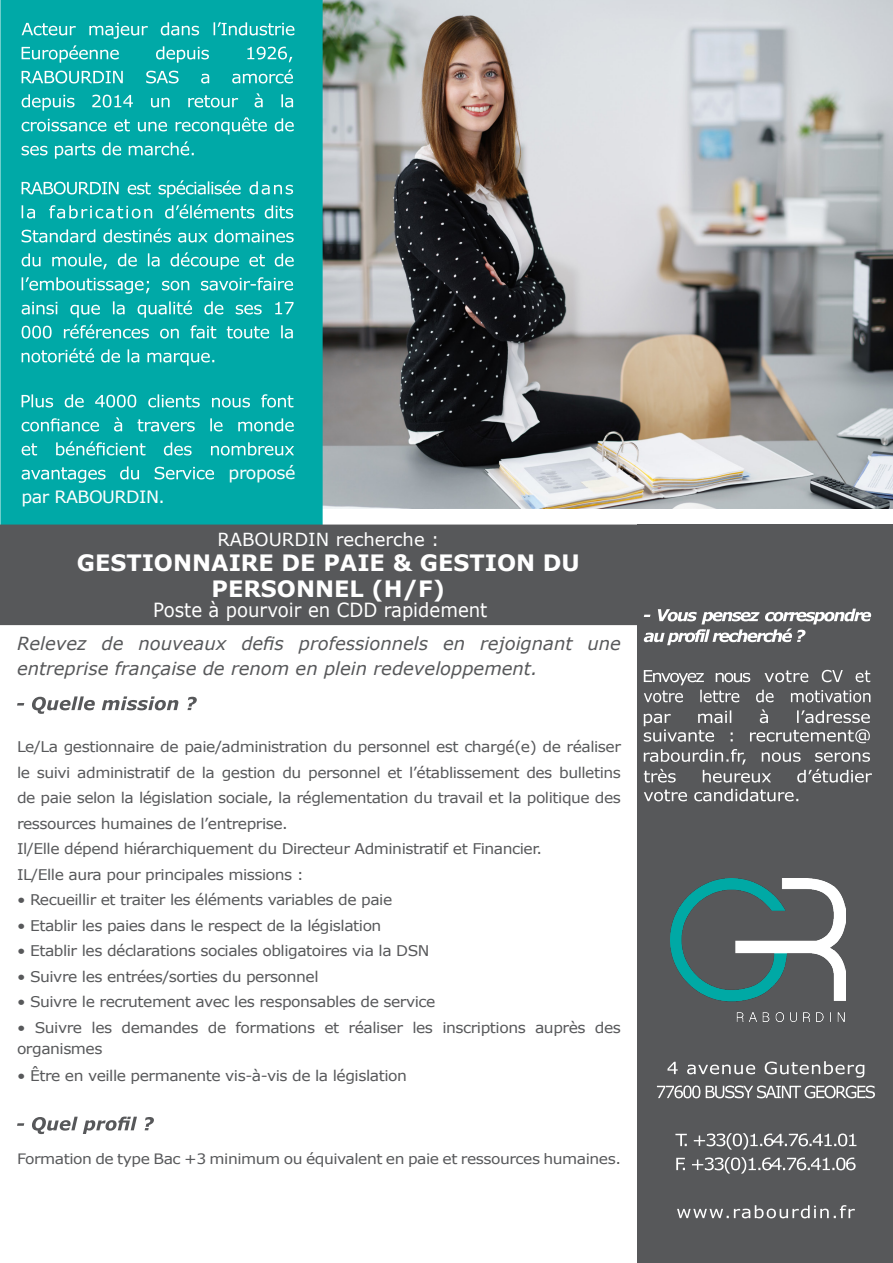
<style>
.page{position:relative;width:893px;height:1263px;background:#fff}
.page>*{position:absolute;margin:0;border:0;box-sizing:border-box;transform-origin:0 0}
.t1{font:700 22.5px/25.5px "Verdana";color:#fff;text-align:center}
.t2{font:19.5px "Verdana";color:#fff;scale:.93 1}
.t3{font:italic 18px/25.5px "Verdana";color:#57585a}
.t4{font:18px "Verdana";color:#fff}
.t5{font:16.95px "Verdana";letter-spacing:-.03em;color:#fff}
.t6{font:14.7px/25.5px "Verdana";letter-spacing:-.03em;color:#57585a;text-align:justify;scale:1.06 1}
.t7{font:14.25px "Verdana";letter-spacing:-.03em;color:#57585a;scale:1.08 1}
</style>
<div class="page">
<img style="left:323px;top:0;width:570px;height:508px">
<div style="left:1px;top:1px;width:321px;height:543px;background:#00a9a7"></div>
<div style="left:0;top:0;width:323px;height:544px;border:2px solid #00a9a7"></div>
<div style="left:0;top:524px;width:637px;height:101px;background:#57585a"></div>
<svg style="left:22px;top:22px;width:272px;height:17px"></svg>
<svg style="left:22px;top:45px;width:270px;height:18px"></svg>
<svg style="left:22px;top:69px;width:271px;height:14px"></svg>
<svg style="left:22px;top:93px;width:271px;height:18px"></svg>
<svg style="left:22px;top:117px;width:272px;height:18px"></svg>
<svg style="left:22px;top:141px;width:172px;height:18px"></svg>
<svg style="left:22px;top:180px;width:271px;height:18px"></svg>
<svg style="left:22px;top:204px;width:271px;height:14px"></svg>
<svg style="left:22px;top:228px;width:272px;height:14px"></svg>
<svg style="left:22px;top:252px;width:272px;height:18px"></svg>
<svg style="left:22px;top:277px;width:271px;height:17px"></svg>
<svg style="left:22px;top:300px;width:272px;height:18px"></svg>
<svg style="left:22px;top:324px;width:271px;height:14px"></svg>
<svg style="left:22px;top:348px;width:192px;height:18px"></svg>
<svg style="left:22px;top:394px;width:271px;height:13px"></svg>
<svg style="left:22px;top:417px;width:272px;height:14px"></svg>
<svg style="left:22px;top:441px;width:272px;height:14px"></svg>
<svg style="left:22px;top:466px;width:192px;height:17px"></svg>
<div style="left:637px;top:524px;width:256px;height:739px;background:#57585a"></div>
<svg style="left:667px;top:1061px;width:197px;height:16px"></svg>
<svg style="left:657px;top:1085px;width:218px;height:13px"></svg>
<svg style="left:675px;top:1133px;width:181px;height:16px"></svg>
<svg style="left:676px;top:1157px;width:180px;height:16px"></svg>
<svg style="left:677px;top:1205px;width:178px;height:13px"></svg>
<svg style="left:17px;top:696px;width:180px;height:18px"></svg>
<svg style="left:17px;top:1116px;width:137px;height:18px"></svg>
<svg style="left:644px;top:609px;width:227px;height:36px"></svg>
<svg style="left:644px;top:670px;width:226px;height:32px"></svg>
<svg style="left:644px;top:709px;width:226px;height:34px"></svg>
<svg style="left:644px;top:749px;width:228px;height:33px"></svg>
<svg style="left:644px;top:789px;width:154px;height:12px"></svg>
<img style="left:670px;top:878px;width:176px;height:143px">
<p class="t5" style="left:22px;top:485px;width:145px">par RABOURDIN.</p>
<p class="t5" style="left:229px;top:461px;width:68px">proposé</p>
<p class="t4" style="left:217px;top:527px;width:223px">RABOURDIN recherche :</p>
<p class="t1" style="left:77px;top:550px;width:505px">GESTIONNAIRE DE PAIE &amp; GESTION DU<br>PERSONNEL (H/F)</p>
<p class="t3" style="left:17px;top:630px;width:605px">Relevez de nouveaux defis professionnels en rejoignant une entreprise française de renom en plein redeveloppement.</p>
<p class="t2" style="left:153px;top:597px;width:361px">Poste à pourvoir en CDD rapidement</p>
<p class="t6" style="left:17px;top:734px;width:571px">Le/La gestionnaire de paie/administration du personnel est chargé(e) de réaliser le suivi administratif de la gestion du personnel et l’établissement des bulletins de paie selon la législation sociale, la réglementation du travail et la politique des ressources humaines de l’entreprise.</p>
<p class="t6" style="left:17px;top:836px;width:497px">Il/Elle dépend hiérarchiquement du Directeur Administratif et Financier.</p>
<p class="t6" style="left:17px;top:861px;width:272px">IL/Elle aura pour principales missions :</p>
<p class="t6" style="left:17px;top:887px;width:356px">• Recueillir et traiter les éléments variables de paie</p>
<p class="t6" style="left:17px;top:912px;width:345px">• Etablir les paies dans le respect de la législation</p>
<p class="t6" style="left:17px;top:938px;width:391px">• Etablir les déclarations sociales obligatoires via la DSN</p>
<p class="t6" style="left:17px;top:963px;width:286px">• Suivre les entrées/sorties du personnel</p>
<p class="t6" style="left:17px;top:989px;width:396px">• Suivre le recrutement avec les responsables de service</p>
<p class="t6" style="left:17px;top:1017px;width:571px;line-height:21px">• Suivre les demandes de formations et réaliser les inscriptions auprès des organismes</p>
<p class="t6" style="left:17px;top:1062px;width:369px">• Être en veille permanente vis-à-vis de la législation</p>
<p class="t7" style="left:17px;top:1149px;width:561px">Formation de type Bac +3 minimum ou équivalent en paie et ressources humaines.</p>
</div>
